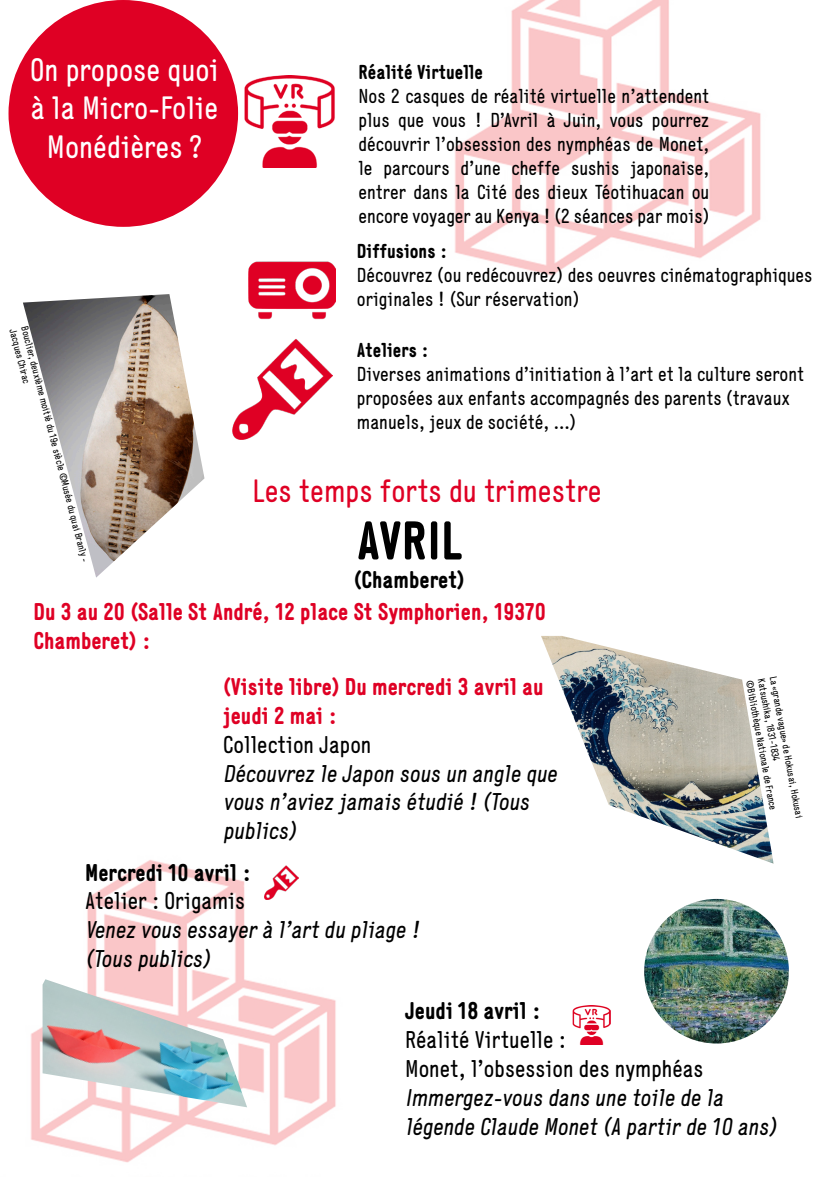
<style>
.page{position:relative;width:840px;height:1191px;background:#fff}
.page>*{position:absolute;margin:0;border:0;box-sizing:border-box;transform-origin:0 0}
.t1{font:700 54px "Generika";color:#000}
.t2{font:32px/38.4px "Generika";color:#fff;text-align:center}
.t3{font:32px "Generika";color:#df0024}
.t4{font:italic 24px/28.8px "Generika";color:#000}
.t5{font:700 24px/28.8px "Generika";color:#df0024}
.t6{font:24px "Generika";color:#000}
.t7{font:700 24px "Generika";color:#000}
.t8{font:20px/24px "Generika";color:#000}
.t9{font:700 20px "Generika";color:#000}
.t10{font:10px/11.2px "Generika";color:#000}
.s1{font-weight:700}
</style>
<div class="page">
<img style="left:455px;top:0;width:306px;height:276px">
<img style="left:30px;top:860px;width:306px;height:303px">
<div style="left:10px;top:1px;width:227px;height:225px;background:#df0024;border-radius:50%"></div>
<img style="left:244px;top:75px;width:91px;height:93px">
<img style="left:232px;top:339px;width:100px;height:100px">
<img style="left:248px;top:261px;width:87px;height:59px">
<img style="left:23px;top:294px;width:181px;height:283px">
<img style="left:264px;top:866px;width:34px;height:33px">
<img style="left:572px;top:1006px;width:38px;height:38px">
<img style="left:43px;top:979px;width:204px;height:128px">
<img style="left:643px;top:899px;width:145px;height:144px;border-radius:72px">
<img style="left:541px;top:636px;width:232px;height:227px">
<p class="t2" style="left:30px;top:50px;width:190px">On propose quoi à la Micro-Folie<br>Monédières ?</p>
<p class="t9" style="left:358px;top:60px;width:126px">Réalité Virtuelle</p>
<p class="t8" style="left:358px;top:84px;width:352px;text-align:justify">Nos 2 casques de réalité virtuelle n’attendent plus que vous ! D’Avril à Juin, vous pourrez découvrir l’obsession des nymphéas de Monet, le parcours d’une cheffe sushis japonaise, entrer dans la Cité des dieux Téotihuacan ou encore voyager au Kenya ! (2 séances par mois)</p>
<p class="t8" style="left:357px;top:239px;width:457px"><span class="s1">Diffusions :<br></span>Découvrez (ou redécouvrez) des oeuvres cinématographiques originales ! (Sur réservation)</p>
<p class="t10" style="left:29px;top:325px;width:245px;rotate:75deg">Bouclier, deuxième moitié du 19e siècle ©Musée du quai Branly -<br>Jacques Chirac</p>
<p class="t8" style="left:357px;top:338px;width:448px"><span class="s1">Ateliers :<br></span>Diverses animations d’initiation à l’art et la culture seront proposées aux enfants accompagnés des parents (travaux manuels, jeux de société, …)</p>
<p class="t3" style="left:252px;top:472px;width:350px">Les temps forts du trimestre</p>
<p class="t1" style="left:356px;top:508px;width:107px">AVRIL</p>
<p class="t7" style="left:353px;top:565px;width:112px">(Chamberet)</p>
<p class="t5" style="left:33px;top:596px;width:513px">Du 3 au 20 (Salle St André, 12 place St Symphorien, 19370<br>Chamberet) :</p>
<p class="t5" style="left:223px;top:672px;width:322px">(Visite libre) Du mercredi 3 avril au jeudi 2 mai :</p>
<p class="t6" style="left:223px;top:730px;width:150px">Collection Japon</p>
<p class="t4" style="left:223px;top:758px;width:335px">Découvrez le Japon sous un angle que vous n’aviez jamais étudié ! (Tous publics)</p>
<p class="t10" style="left:777px;top:675px;width:145px;rotate:79deg">La «grande vague» de Hokusai, Hokusai</p>
<p class="t10" style="left:766px;top:677px;width:85px;rotate:79deg">Katsushika, 1831-1834</p>
<p class="t10" style="left:754px;top:679px;width:133px;rotate:79deg">©Bibliothèque Nationale de France</p>
<p class="t7" style="left:85px;top:858px;width:167px">Mercredi 10 avril :</p>
<p class="t6" style="left:85px;top:887px;width:161px">Atelier : Origamis</p>
<p class="t4" style="left:85px;top:915px;width:336px">Venez vous essayer à l’art du pliage !</p>
<p class="t4" style="left:85px;top:944px;width:127px">(Tous publics)</p>
<p class="t7" style="left:405px;top:996px;width:137px">Jeudi 18 avril :</p>
<p class="t6" style="left:405px;top:1026px;width:162px">Réalité Virtuelle :</p>
<p class="t6" style="left:405px;top:1055px;width:300px">Monet, l’obsession des nymphéas</p>
<p class="t4" style="left:405px;top:1083px;width:372px">Immergez-vous dans une toile de la légende Claude Monet (A partir de 10 ans)</p>
</div>
